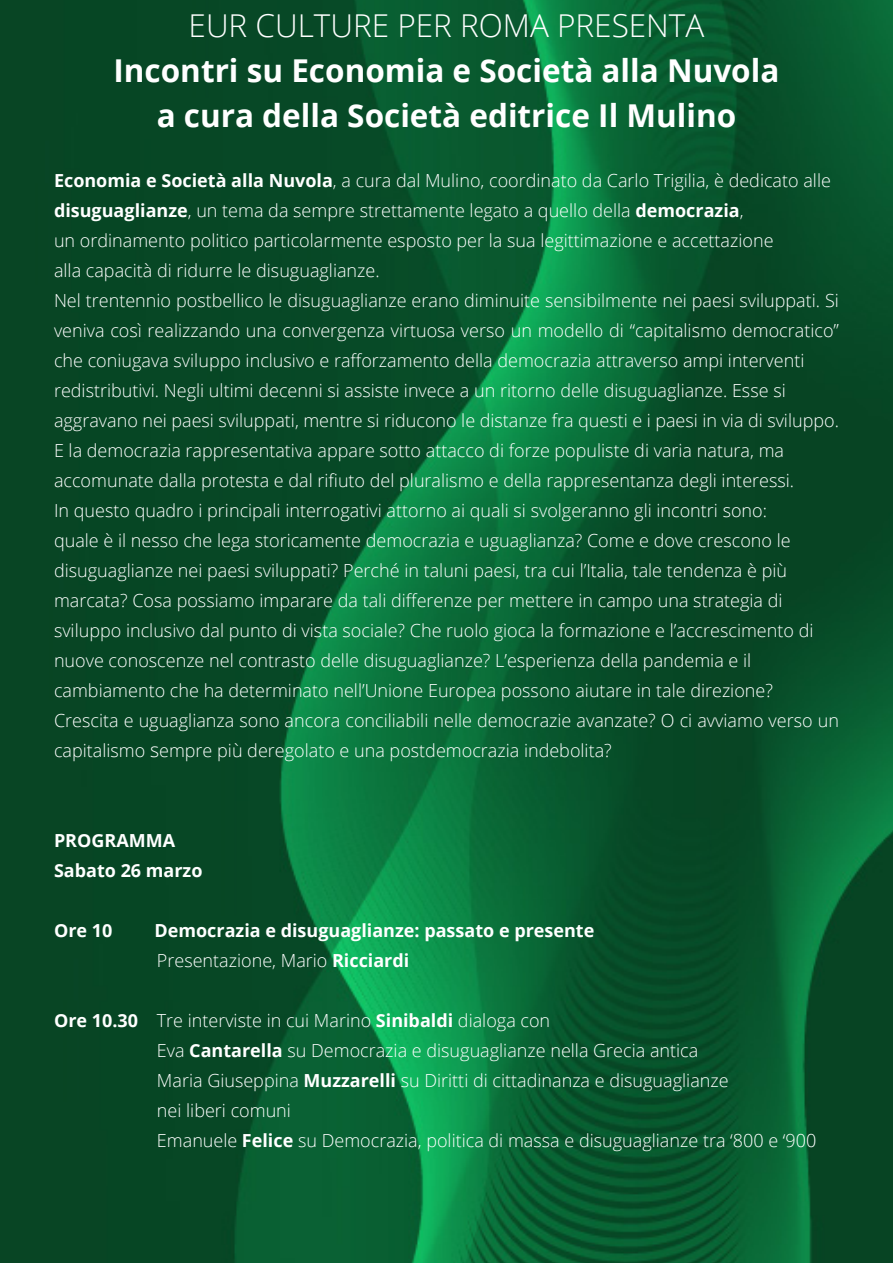
<style>
.page{position:relative;width:893px;height:1263px;background:#fff}
.page>*{position:absolute;margin:0;border:0;box-sizing:border-box;transform-origin:0 0}
.t1{font:700 31.5px "Open Sans";color:#fff}
.t2{font:300 31.5px "Open Sans";color:#fff}
.t3{font:300 18px/30px "Open Sans";color:#fff;text-align:justify}
.t4{font:700 18px "Open Sans";color:#fff}
.s1{font-weight:700}
.s2{font-size:19.5px}
</style>
<div class="page">
<img style="left:0;top:0;width:893px;height:1263px">
<p class="t2" style="left:189px;top:4px;width:517px">EUR CULTURE PER ROMA PRESENTA</p>
<p class="t1" style="left:113px;top:48px;width:667px">Incontri su Economia e Società alla Nuvola</p>
<p class="t1" style="left:157px;top:93px;width:581px">a cura della Società editrice Il Mulino</p>
<p class="t3" style="left:54px;top:165px;width:778px"><span class="s1">Economia e Società alla Nuvola</span>, a cura dal Mulino, coordinato da Carlo Trigilia, è dedicato alle</p>
<p class="t3" style="left:54px;top:195px;width:691px"><span class="s1">disuguaglianze</span>, un tema da sempre strettamente legato a quello della <span class="s1">democrazia</span>,</p>
<p class="t3" style="left:54px;top:225px;width:721px">un ordinamento politico particolarmente esposto per la sua legittimazione e accettazione</p>
<p class="t3" style="left:54px;top:255px;width:327px">alla capacità di ridurre le disuguaglianze.</p>
<p class="t3" style="left:54px;top:285px;width:786px">Nel trentennio postbellico le disuguaglianze erano diminuite sensibilmente nei paesi sviluppati. Si veniva così realizzando una convergenza virtuosa verso un modello di “capitalismo democratico” che coniugava sviluppo inclusivo e rafforzamento della democrazia attraverso ampi interventi</p>
<p class="t3" style="left:54px;top:375px;width:733px">redistributivi. Negli ultimi decenni si assiste invece a un ritorno delle disuguaglianze. Esse si</p>
<p class="t3" style="left:54px;top:405px;width:786px">aggravano nei paesi sviluppati, mentre si riducono le distanze fra questi e i paesi in via di sviluppo.</p>
<p class="t3" style="left:54px;top:435px;width:732px">E la democrazia rappresentativa appare sotto attacco di forze populiste di varia natura, ma</p>
<p class="t3" style="left:54px;top:465px;width:742px">accomunate dalla protesta e dal rifiuto del pluralismo e della rappresentanza degli interessi.</p>
<p class="t3" style="left:54px;top:495px;width:715px">In questo quadro i principali interrogativi attorno ai quali si svolgeranno gli incontri sono:</p>
<p class="t3" style="left:54px;top:525px;width:738px">quale è il nesso che lega storicamente democrazia e uguaglianza? Come e dove crescono le</p>
<p class="t3" style="left:54px;top:555px;width:735px">disuguaglianze nei paesi sviluppati? Perché in taluni paesi, tra cui l’Italia, tale tendenza è più</p>
<p class="t3" style="left:54px;top:585px;width:730px">marcata? Cosa possiamo imparare da tali differenze per mettere in campo una strategia di</p>
<p class="t3" style="left:54px;top:615px;width:761px">sviluppo inclusivo dal punto di vista sociale? Che ruolo gioca la formazione e l’accrescimento di</p>
<p class="t3" style="left:54px;top:645px;width:699px">nuove conoscenze nel contrasto delle disuguaglianze? L’esperienza della pandemia e il</p>
<p class="t3" style="left:54px;top:675px;width:720px">cambiamento che ha determinato nell’Unione Europea possono aiutare in tale direzione?</p>
<p class="t3" style="left:54px;top:705px;width:786px">Crescita e uguaglianza sono ancora conciliabili nelle democrazie avanzate? O ci avviamo verso un capitalismo <span class="s2">s</span>empre più deregolato e una postdemocrazia indebolita?</p>
<p class="t4" style="left:54px;top:828px;width:123px">PROGRAMMA</p>
<p class="t4" style="left:54px;top:858px;width:150px">Sabato 26 marzo</p>
<p class="t4" style="left:54px;top:918px;width:60px">Ore 10</p>
<p class="t4" style="left:154px;top:918px;width:441px">Democrazia e disuguaglianze: passato e presente</p>
<p class="t3" style="left:157px;top:945px;width:254px">Presentazione, Mario <span class="s1">Ricciardi</span></p>
<p class="t3" style="left:54px;top:1005px;width:498px"><span class="s1">Ore 10.30</span> Tre interviste in cui Marino <span class="s1">Sinibaldi</span> dialoga con</p>
<p class="t3" style="left:157px;top:1035px;width:543px">Eva <span class="s1">Cantarella</span> su Democrazia e disuguaglianze nella Grecia antica</p>
<p class="t3" style="left:157px;top:1065px;width:573px">Maria Giuseppina <span class="s1">Muzzarelli</span> su Diritti di cittadinanza e disuguaglianze</p>
<p class="t3" style="left:157px;top:1095px;width:136px">nei liberi comuni</p>
<p class="t3" style="left:157px;top:1125px;width:661px">Emanuele <span class="s1">Felice</span> su Democrazia, politica di massa e disuguaglianze tra ‘800 e ‘900</p>
</div>
